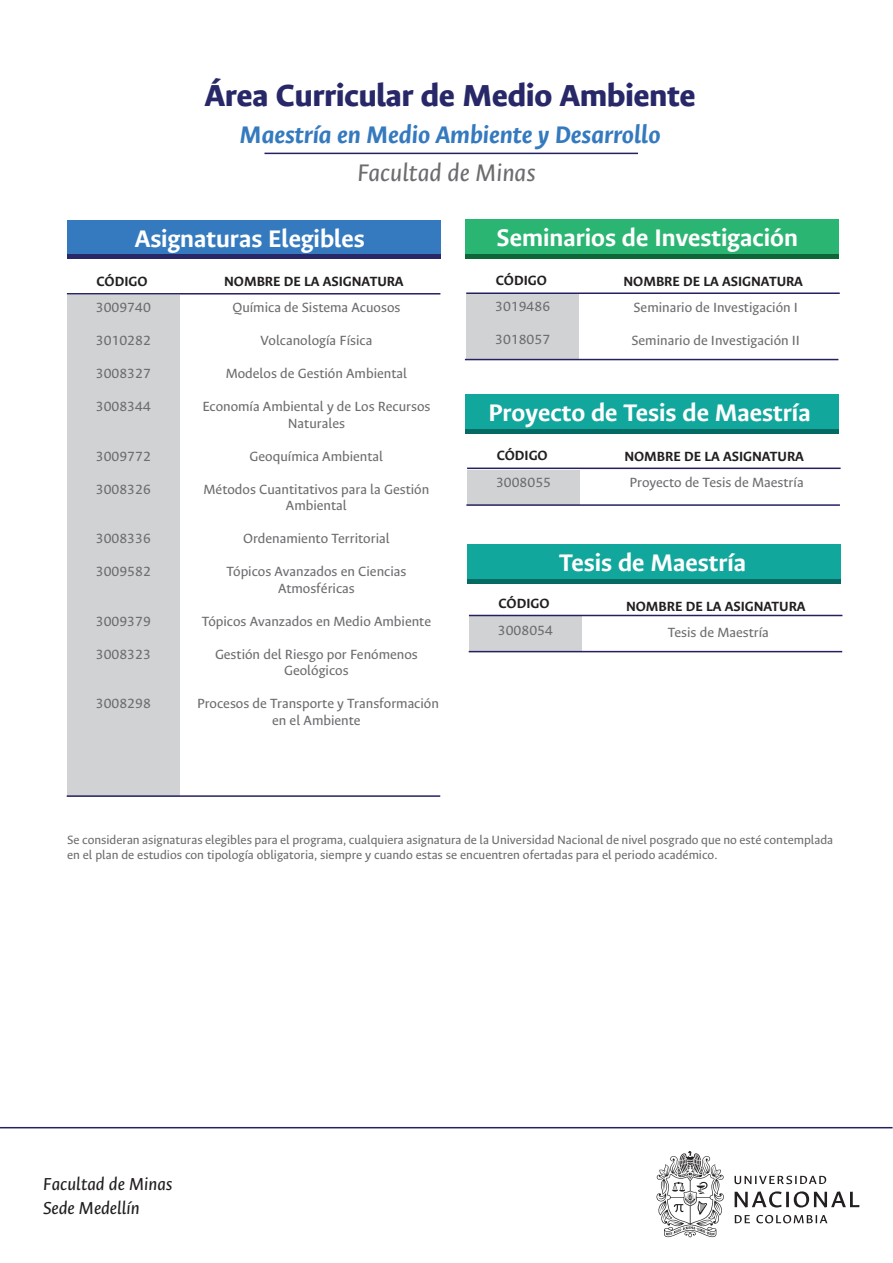
<style>
.page{position:relative;width:893px;height:1263px;background:#fff}
.page>*{position:absolute;margin:0;border:0;box-sizing:border-box;transform-origin:0 0}
.t1{font:800 34.2px "Ancizar Sans";color:#282869}
.t2{font:700 27px "Ancizar Sans";color:#fff}
.t3{font:italic 700 27px "Ancizar Sans";color:#357abf}
.t4{font:italic 27px "Ancizar Sans";color:#6c6d70}
.t5{font:italic 19.5px/23.4px "Ancizar Sans";color:#231f20}
.t6{font:15px/16.5px "Ancizar Sans";color:#6c6d70;text-align:center}
.t7{font:700 15px "Ancizar Sans";color:#231f20}
.t8{font:13.5px/15px "Ancizar Sans";color:#6c6d70}
</style>
<div class="page">
<svg style="left:734px;top:1176px;width:92px;height:8px"></svg>
<svg style="left:735px;top:1191px;width:124px;height:16px"></svg>
<svg style="left:735px;top:1215px;width:15px;height:8px"></svg>
<svg style="left:756px;top:1215px;width:71px;height:8px"></svg>
<svg style="left:656px;top:1151px;width:68px;height:86px"></svg>
<hr style="left:0;top:1127px;width:893px;height:1px;background:#252161">
<hr style="left:264px;top:153px;width:374px;height:1px;background:#252161">
<hr style="left:67px;top:293px;width:373px;height:1px;background:#252161">
<div style="left:67px;top:295px;width:112px;height:502px;background:#d1d2d4"></div>
<hr style="left:67px;top:795px;width:373px;height:2px;background:#252161">
<div style="left:67px;top:220px;width:374px;height:34px;background:#357abf"></div>
<div style="left:67px;top:254px;width:374px;height:5px;background:#282869"></div>
<div style="left:469px;top:616px;width:113px;height:35px;background:#d1d2d4"></div>
<hr style="left:469px;top:651px;width:373px;height:1px;background:#252161">
<div style="left:465px;top:219px;width:373px;height:35px;background:#2bb572"></div>
<hr style="left:465px;top:254px;width:373px;height:4px;background:#0c6638">
<hr style="left:466px;top:292px;width:374px;height:2px;background:#252161">
<div style="left:466px;top:295px;width:113px;height:64px;background:#d1d2d4"></div>
<hr style="left:465px;top:359px;width:373px;height:1px;background:#252161">
<div style="left:466px;top:394px;width:373px;height:35px;background:#12a79d"></div>
<hr style="left:466px;top:429px;width:373px;height:4px;background:#056a62">
<hr style="left:467px;top:468px;width:374px;height:1px;background:#252161">
<div style="left:467px;top:470px;width:113px;height:34px;background:#d1d2d4"></div>
<hr style="left:466px;top:504px;width:374px;height:2px;background:#252161">
<div style="left:467px;top:544px;width:374px;height:35px;background:#12a79d"></div>
<hr style="left:467px;top:579px;width:374px;height:4px;background:#056a62">
<hr style="left:469px;top:615px;width:373px;height:1px;background:#252161">
<h1 class="t1" style="left:205px;top:76px;width:492px">Área Curricular de Medio Ambiente</h1>
<h2 class="t3" style="left:240px;top:119px;width:422px">Maestría en Medio Ambiente y Desarrollo</h2>
<h2 class="t4" style="left:357px;top:158px;width:180px">Facultad de Minas</h2>
<h2 class="t2" style="left:135px;top:223px;width:231px">Asignaturas Elegibles</h2>
<h2 class="t2" style="left:497px;top:223px;width:303px">Seminarios de Investigación</h2>
<p class="t7" style="left:496px;top:272px;width:52px">CÓDIGO</p>
<p class="t7" style="left:624px;top:273px;width:181px">NOMBRE DE LA ASIGNATURA</p>
<p class="t6" style="left:633px;top:299px;width:166px">Seminario de Investigación I</p>
<p class="t6" style="left:631px;top:332px;width:170px">Seminario de Investigación II</p>
<p class="t7" style="left:97px;top:273px;width:52px">CÓDIGO</p>
<p class="t7" style="left:224px;top:273px;width:181px">NOMBRE DE LA ASIGNATURA</p>
<p class="t6" style="left:232px;top:299px;width:170px">Química de Sistema Acuosos</p>
<p class="t6" style="left:260px;top:332px;width:113px">Volcanología Física</p>
<p class="t6" style="left:226px;top:365px;width:183px">Modelos de Gestión Ambiental</p>
<p class="t6" style="left:202px;top:398px;width:230px">Economía Ambiental y de Los Recursos<br>Naturales</p>
<p class="t6" style="left:250px;top:448px;width:135px">Geoquímica Ambiental</p>
<p class="t6" style="left:204px;top:481px;width:227px">Métodos Cuantitativos para la Gestión<br>Ambiental</p>
<p class="t6" style="left:243px;top:530px;width:148px">Ordenamiento Territorial</p>
<p class="t6" style="left:226px;top:563px;width:181px">Tópicos Avanzados en Ciencias<br>Atmosféricas</p>
<p class="t6" style="left:202px;top:613px;width:231px">Tópicos Avanzados en Medio Ambiente</p>
<p class="t6" style="left:215px;top:646px;width:204px">Gestión del Riesgo por Fenómenos<br>Geológicos</p>
<p class="t6" style="left:197px;top:695px;width:243px">Procesos de Transporte y Transformación en el Ambiente</p>
<p class="t6" style="left:495px;top:299px;width:57px">3019486</p>
<p class="t6" style="left:495px;top:332px;width:57px">3018057</p>
<p class="t6" style="left:96px;top:299px;width:57px">3009740</p>
<p class="t6" style="left:96px;top:332px;width:57px">3010282</p>
<p class="t6" style="left:96px;top:365px;width:57px">3008327</p>
<p class="t6" style="left:96px;top:398px;width:57px">3008344</p>
<p class="t6" style="left:96px;top:448px;width:57px">3009772</p>
<p class="t6" style="left:96px;top:481px;width:57px">3008326</p>
<p class="t6" style="left:96px;top:530px;width:57px">3008336</p>
<p class="t6" style="left:96px;top:563px;width:57px">3009582</p>
<p class="t6" style="left:96px;top:613px;width:57px">3009379</p>
<p class="t6" style="left:96px;top:646px;width:57px">3008323</p>
<p class="t6" style="left:96px;top:695px;width:57px">3008298</p>
<h2 class="t2" style="left:488px;top:398px;width:324px">Proyecto de Tesis de Maestría</h2>
<p class="t7" style="left:497px;top:447px;width:52px">CÓDIGO</p>
<p class="t7" style="left:624px;top:448px;width:181px">NOMBRE DE LA ASIGNATURA</p>
<p class="t6" style="left:496px;top:474px;width:57px">3008055</p>
<p class="t6" style="left:630px;top:474px;width:176px">Proyecto de Tesis de Maestría</p>
<h2 class="t2" style="left:559px;top:548px;width:189px">Tesis de Maestría</h2>
<p class="t7" style="left:626px;top:598px;width:181px">NOMBRE DE LA ASIGNATURA</p>
<p class="t6" style="left:668px;top:624px;width:103px">Tesis de Maestría</p>
<p class="t7" style="left:499px;top:595px;width:52px">CÓDIGO</p>
<p class="t6" style="left:498px;top:622px;width:57px">3008054</p>
<p class="t8" style="left:67px;top:833px;width:768px">Se consideran asignaturas elegibles para el programa, cualquiera asignatura de la Universidad Nacional de nivel posgrado que no esté contemplada en el plan de estudios con tipología obligatoria, siempre y cuando estas se encuentren ofertadas para el periodo académico.</p>
<h3 class="t5" style="left:43px;top:1172px;width:131px">Facultad de Minas<br>Sede Medellín</h3>
</div>
